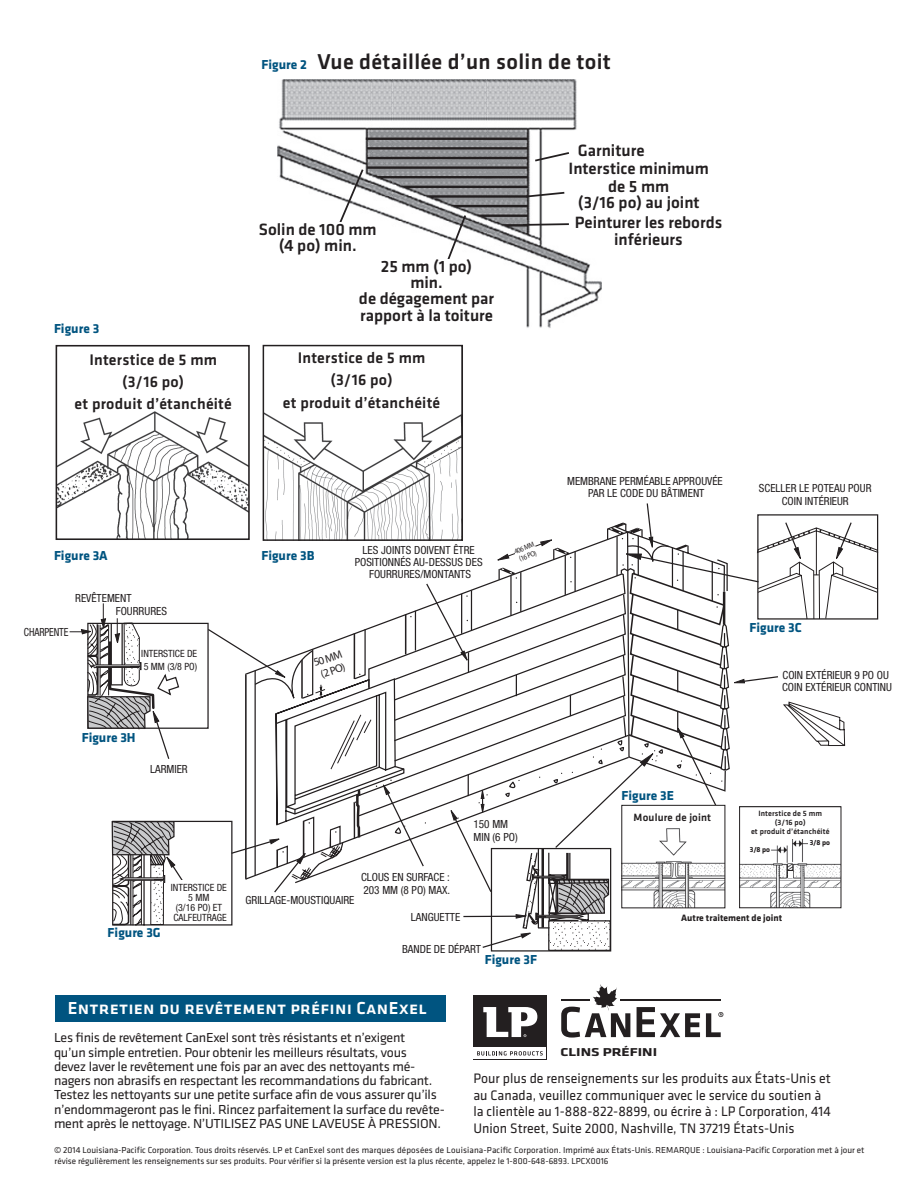
<style>
.page{position:relative;width:918px;height:1188px;background:#fff}
.page>*{position:absolute;margin:0;border:0;box-sizing:border-box;transform-origin:0 0}
.t1{font:500 22.35px "Klavika";color:#231f20}
.t2{font:500 18px "Klavika";letter-spacing:.015em;color:#fff}
.t3{font:500 16.95px/16px "Klavika";color:#231f20;text-align:center}
.t4{font:500 15.9px/22.4px "Klavika";letter-spacing:.015em;color:#231f20;text-align:center}
.t5{font:14.25px/16.5px "Klavika";color:#231f20}
.t6{font:13.5px/14.2px "Klavika";letter-spacing:-.02em;color:#231f20}
.t7{font:700 13.5px "Klavika";color:#005480}
.t8{font:700 11.85px "Klavika";color:#231f20;scale:1.3 1}
.t9{font:condensed 11.25px/12.5px "Helvetica Neue";color:#231f20}
.t10{font:condensed 11.25px "Helvetica Neue";color:#231f20;scale:.9 1}
.t11{font:11.25px/13.5px "Myriad";color:#231f20}
.t12{font:500 10.95px "Klavika";color:#231f20}
.t13{font:condensed 9.9px/9.9px "Helvetica Neue";color:#231f20}
.t14{font:700 9.6px "Klavika";color:#231f20}
.t15{font:9px/10.5px "Klavika";color:#231f20}
.t16{font:500 7.95px/9.3px "Klavika";letter-spacing:.015em;color:#231f20;text-align:center}
.t17{font:7.5px/9px "Myriad";color:#231f20;scale:.9 1}
.t18{font:700 7.5px "Klavika";color:#231f20}
</style>
<div class="page">
<img style="left:277px;top:80px;width:324px;height:248px">
<svg style="left:336px;top:167px;width:29px;height:56px"></svg>
<svg style="left:445px;top:213px;width:23px;height:47px"></svg>
<svg style="left:533px;top:151px;width:38px;height:12px"></svg>
<svg style="left:524px;top:191px;width:42px;height:8px"></svg>
<svg style="left:521px;top:222px;width:50px;height:5px"></svg>
<div style="left:248px;top:223px;width:139px;height:64px;background:#fff"></div>
<div style="left:351px;top:260px;width:151px;height:81px;background:#fff"></div>
<img style="left:59px;top:411px;width:188px;height:97px">
<div style="left:56px;top:345px;width:194px;height:195px;border:2px solid #231f20"></div>
<img style="left:266px;top:413px;width:194px;height:89px">
<div style="left:263px;top:345px;width:200px;height:196px;border:2px solid #231f20"></div>
<div style="left:269px;top:350px;width:185px;height:64px;background:#fff"></div>
<hr style="left:620px;top:1000px;width:101px;height:1px;background:#231f20">
<svg style="left:637px;top:1007px;width:63px;height:30px"></svg>
<svg style="left:706px;top:1012px;width:17px;height:25px"></svg>
<svg style="left:561px;top:984px;width:69px;height:54px"></svg>
<div style="left:473px;top:1047px;width:74px;height:13px;background:#231f20"></div>
<div style="left:473px;top:1047px;width:73px;height:12px;background:#fff"></div>
<div style="left:473px;top:995px;width:74px;height:52px;background:#231f20"></div>
<svg style="left:483px;top:1007px;width:54px;height:30px"></svg>
<svg style="left:477px;top:1051px;width:66px;height:5px"></svg>
<div style="left:55px;top:995px;width:391px;height:27px;background:#005480"></div>
<svg style="left:70px;top:502px;width:809px;height:450px"></svg>
<p class="t7" style="left:262px;top:54px;width:47px">Figure 2</p>
<h1 class="t1" style="left:317px;top:46px;width:295px">Vue détaillée d’un solin de toit</h1>
<p class="t3" style="left:578px;top:142px;width:68px">Garniture</p>
<p class="t3" style="left:569px;top:160px;width:142px;line-height:16.6px">Interstice minimum de 5 mm<br>(3/16 po) au joint</p>
<p class="t3" style="left:259px;top:221px;width:119px">Solin de 100 mm (4 po) min.</p>
<p class="t3" style="left:359px;top:258px;width:137px">25 mm (1 po)<br>min.<br>de dégagement par rapport à la toiture</p>
<p class="t7" style="left:54px;top:319px;width:47px">Figure 3</p>
<p class="t4" style="left:75px;top:348px;width:159px">Interstice de 5 mm (3/16 po)<br>et produit d’étanchéité</p>
<p class="t4" style="left:283px;top:346px;width:159px">Interstice de 5 mm (3/16 po)<br>et produit d’étanchéité</p>
<p class="t7" style="left:54px;top:545px;width:55px">Figure 3A</p>
<p class="t7" style="left:261px;top:546px;width:53px">Figure 3B</p>
<p class="t9" style="left:116px;top:590px;width:53px;line-height:14px;text-indent:-40px">REVÊTEMENT<br>FOURRURES</p>
<p class="t10" style="left:24px;top:625px;width:51px">CHARPENTE</p>
<p class="t13" style="left:141px;top:647px;width:57px;line-height:12.5px">INTERSTICE DE<br>5 MM (3/8 PO)</p>
<p class="t11" style="left:312px;top:657px;width:31px;rotate:-19deg">50 MM (2 PO)</p>
<p class="t9" style="left:355px;top:543px;width:129px;text-align:center">LES JOINTS DOIVENT ÊTRE<br>POSITIONNÉS AU-DESSUS DES<br>FOURRURES/MONTANTS</p>
<p class="t7" style="left:82px;top:728px;width:56px">Figure 3H</p>
<p class="t9" style="left:150px;top:762px;width:39px">LARMIER</p>
<p class="t17" style="left:513px;top:547px;width:25px;rotate:-20deg">406 MM (16 PO)</p>
<p class="t7" style="left:108px;top:922px;width:55px">Figure 3G</p>
<p class="t13" style="left:171px;top:883px;width:57px;text-align:center">INTERSTICE DE<br>5 MM<br>(3/16 PO) ET<br>CALFEUTRAGE</p>
<p class="t9" style="left:361px;top:871px;width:91px">CLOUS EN SURFACE :<br>203 MM (8 PO) MAX.</p>
<p class="t9" style="left:246px;top:894px;width:110px">GRILLAGE-MOUSTIQUAIRE</p>
<p class="t9" style="left:411px;top:911px;width:51px">LANGUETTE</p>
<p class="t9" style="left:474px;top:818px;width:46px">150 MM<br>MIN (6 PO)</p>
<p class="t9" style="left:402px;top:943px;width:80px">BANDE DE DÉPART</p>
<p class="t7" style="left:485px;top:949px;width:54px">Figure 3F</p>
<p class="t3" style="left:575px;top:214px;width:149px">Peinturer les rebords inférieurs</p>
<p class="t9" style="left:567px;top:475px;width:157px;text-align:center">MEMBRANE PERMÉABLE APPROUVÉE<br>PAR LE CODE DU BÂTIMENT</p>
<p class="t9" style="left:759px;top:482px;width:114px;text-align:center">SCELLER LE POTEAU POUR<br>COIN INTÉRIEUR</p>
<p class="t7" style="left:750px;top:618px;width:54px">Figure 3C</p>
<p class="t9" style="left:782px;top:669px;width:111px">COIN EXTÉRIEUR 9 PO OU<br>COIN EXTÉRIEUR CONTINU</p>
<p class="t7" style="left:622px;top:786px;width:54px">Figure 3E</p>
<p class="t12" style="left:634px;top:810px;width:79px">Moulure de joint</p>
<p class="t16" style="left:751px;top:808px;width:80px">Interstice de 5 mm (3/16 po)<br>et produit d’étanchéité</p>
<p class="t18" style="left:810px;top:837px;width:22px">3/8 po</p>
<p class="t18" style="left:750px;top:845px;width:22px">3/8 po</p>
<p class="t14" style="left:681px;top:911px;width:102px">Autre traitement de joint</p>
<h2 class="t2" style="left:68px;top:995px;width:361px">Entretien du revêtement préfini CanExel</h2>
<p class="t6" style="left:54px;top:1030px;width:392px">Les finis de revêtement CanExel sont très résistants et n’exigent<br>qu’un simple entretien. Pour obtenir les meilleurs résultats, vous<br>devez laver le revêtement une fois par an avec des nettoyants mé&shy;nagers non abrasifs en respectant les recommandations du fabricant.<br>Testez les nettoyants sur une petite surface afin de vous assurer qu’ils n’endommageront pas le fini. Rincez parfaitement la surface du revête&shy;ment après le nettoyage. N’UTILISEZ PAS UNE LAVEUSE À PRESSION.</p>
<p class="t8" style="left:561px;top:1043px;width:76px">CLINS PRÉFINI</p>
<p class="t5" style="left:473px;top:1070px;width:359px">Pour plus de renseignements sur les produits aux États-Unis et au Canada, veuillez communiquer avec le service du soutien à la clientèle au 1-888-822-8899, ou écrire à : LP Corporation, 414<br>Union Street, Suite 2000, Nashville, TN 37219 États-Unis</p>
<p class="t15" style="left:54px;top:1144px;width:812px">© 2014 Louisiana-Pacific Corporation. Tous droits réservés. LP et CanExel sont des marques déposées de Louisiana-Pacific Corporation. Imprimé aux États-Unis. REMARQUE : Louisiana-Pacific Corporation met à jour et révise régulièrement les renseignements sur ses produits. Pour vérifier si la présente version est la plus récente, appelez le 1-800-648-6893. LPCX0016</p>
</div>
